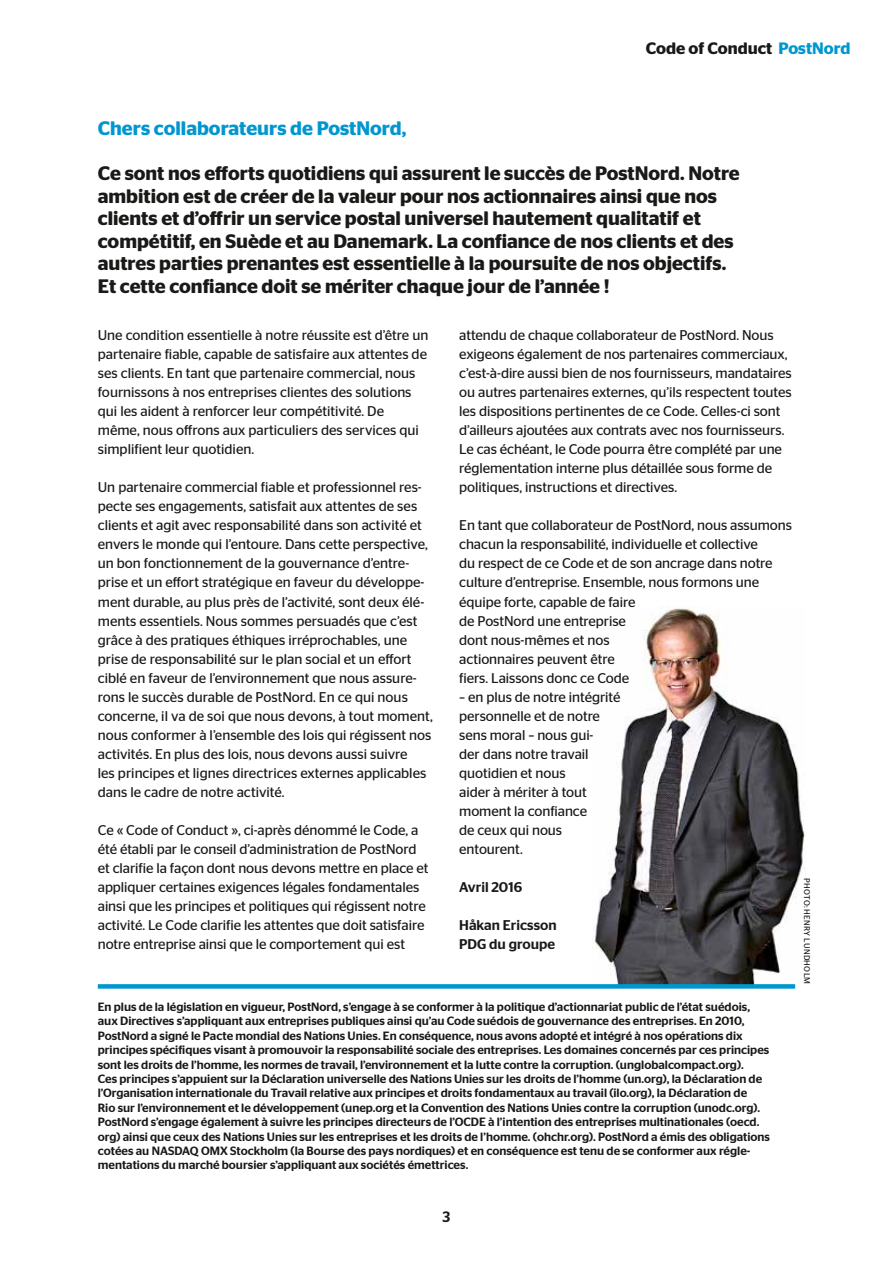
<style>
.page{position:relative;width:893px;height:1263px;background:#fff}
.page>*{position:absolute;margin:0;border:0;box-sizing:border-box;transform-origin:0 0}
.t1{font:600 19.5px/22.5px "Stag Sans";color:#191917}
.t2{font:600 19.5px "Stag Sans";color:#0097d0}
.t3{font:600 16.5px "Stag Sans";color:#191917}
.t4{font:500 15px "Stag Sans";color:#191917}
.t5{font:14.1px/19px "Stag Sans";letter-spacing:-.005em;color:#191917}
.t6{font:500 14.1px/19px "Stag Sans";color:#191917}
.t7{font:500 12px/14.4px "Stag Sans";color:#191917}
.t8{font:8.25px "Stag Sans";letter-spacing:.04em;color:#191917}
.s1{color:#0097d0}
</style>
<div class="page">
<img style="left:593px;top:606px;width:212px;height:380px">
<div style="left:98px;top:984px;width:697px;height:5px;background:#0097d0"></div>
<h1 class="t2" style="left:98px;top:117px;width:310px">Chers collaborateurs de PostNord,</h1>
<p class="t3" style="left:646px;top:39px;width:206px">Code of Conduct <span class="s1">PostNord</span></p>
<p class="t1" style="left:98px;top:162px;width:643px">Ce sont nos efforts quotidiens qui assurent le succès de PostNord. Notre ambition est de créer de la valeur pour nos actionnaires ainsi que nos clients et d’offrir un service postal universel hautement qualitatif et compétitif, en Suède et au Danemark. La confiance de nos clients et des autres parties prenantes est essentielle à la poursuite de nos objectifs.<br>Et cette confiance doit se mériter chaque jour de l’année !</p>
<p class="t5" style="left:98px;top:325px;width:332px">Une condition essentielle à notre réussite est d’être un partenaire fiable, capable de satisfaire aux attentes de ses clients. En tant que partenaire commercial, nous fournissons à nos entreprises clientes des solutions qui les aident à renforcer leur compétitivité. De même, nous offrons aux particuliers des services qui simplifient leur quotidien.</p>
<p class="t5" style="left:98px;top:478px;width:337px">Un partenaire commercial fiable et professionnel res&shy;pecte ses engagements, satisfait aux attentes de ses clients et agit avec responsabilité dans son activité et envers le monde qui l’entoure. Dans cette perspective, un bon fonctionnement de la gouvernance d’entre&shy;prise et un effort stratégique en faveur du développe&shy;ment durable, au plus près de l’activité, sont deux élé&shy;ments essentiels. Nous sommes persuadés que c’est grâce à des pratiques éthiques irréprochables, une prise de responsabilité sur le plan social et un effort ciblé en faveur de l’environnement que nous assure&shy;rons le succès durable de PostNord. En ce qui nous concerne, il va de soi que nous devons, à tout moment, nous conformer à l’ensemble des lois qui régissent nos activités. En plus des lois, nous devons aussi suivre<br>les principes et lignes directrices externes applicables dans le cadre de notre activité.</p>
<p class="t5" style="left:98px;top:820px;width:332px">Ce « Code of Conduct », ci-après dénommé le Code, a été établi par le conseil d’administration de PostNord et clarifie la façon dont nous devons mettre en place et appliquer certaines exigences légales fondamentales ainsi que les principes et politiques qui régissent notre activité. Le Code clarifie les attentes que doit satisfaire notre entreprise ainsi que le comportement qui est</p>
<p class="t5" style="left:459px;top:325px;width:334px">attendu de chaque collaborateur de PostNord. Nous exigeons également de nos partenaires commerciaux, c’est-à-dire aussi bien de nos fournisseurs, mandataires ou autres partenaires externes, qu’ils respectent toutes les dispositions pertinentes de ce Code. Celles-ci sont d’ailleurs ajoutées aux contrats avec nos fournisseurs.<br>Le cas échéant, le Code pourra être complété par une réglementation interne plus détaillée sous forme de politiques, instructions et directives.</p>
<p class="t5" style="left:459px;top:516px;width:334px">En tant que collaborateur de PostNord, nous assumons chacun la responsabilité, individuelle et collective<br>du respect de ce Code et de son ancrage dans notre culture d’entreprise. Ensemble, nous formons une équipe forte, capable de faire<br>de PostNord une entreprise<br>dont nous-mêmes et nos<br>actionnaires peuvent être<br>fiers. Laissons donc ce Code</p>
<p class="t5" style="left:459px;top:687px;width:163px">– en plus de notre intégrité personnelle et de notre sens moral – nous gui-<br>der dans notre travail quotidien et nous<br>aider à mériter à tout moment la confiance<br>de ceux qui nous entourent.</p>
<p class="t6" style="left:459px;top:878px;width:64px">Avril 2016</p>
<p class="t6" style="left:459px;top:916px;width:99px">Håkan Ericsson<br>PDG du groupe</p>
<p class="t7" style="left:98px;top:999px;width:674px">En plus de la législation en vigueur, PostNord, s’engage à se conformer à la politique d’actionnariat public de l’état suédois, aux Directives s’appliquant aux entreprises publiques ainsi qu’au Code suédois de gouvernance des entreprises. En 2010, PostNord a signé le Pacte mondial des Nations Unies. En conséquence, nous avons adopté et intégré à nos opérations dix principes spécifiques visant à promouvoir la responsabilité sociale des entreprises. Les domaines concernés par ces principes sont les droits de l’homme, les normes de travail, l’environnement et la lutte contre la corruption. (unglobalcompact.org).<br>Ces principes s’appuient sur la Déclaration universelle des Nations Unies sur les droits de l’homme (un.org), la Déclaration de l’Organisation internationale du Travail relative aux principes et droits fondamentaux au travail (ilo.org), la Déclaration de<br>Rio sur l’environnement et le développement (unep.org et la Convention des Nations Unies contre la corruption (unodc.org).<br>PostNord s’engage également à suivre les principes directeurs de l’OCDE à l’intention des entreprises multinationales (oecd. org) ainsi que ceux des Nations Unies sur les entreprises et les droits de l’homme. (ohchr.org). PostNord a émis des obligations cotées au NASDAQ OMX Stockholm (la Bourse des pays nordiques) et en conséquence est tenu de se conformer aux régle&shy;mentations du marché boursier s’appliquant aux sociétés émettrices.</p>
<p class="t8" style="left:812px;top:878px;width:108px;rotate:90deg">PHOTO: HENRY LUNDHOLM</p>
<p class="t4" style="left:443px;top:1208px;width:9px">3</p>
</div>
